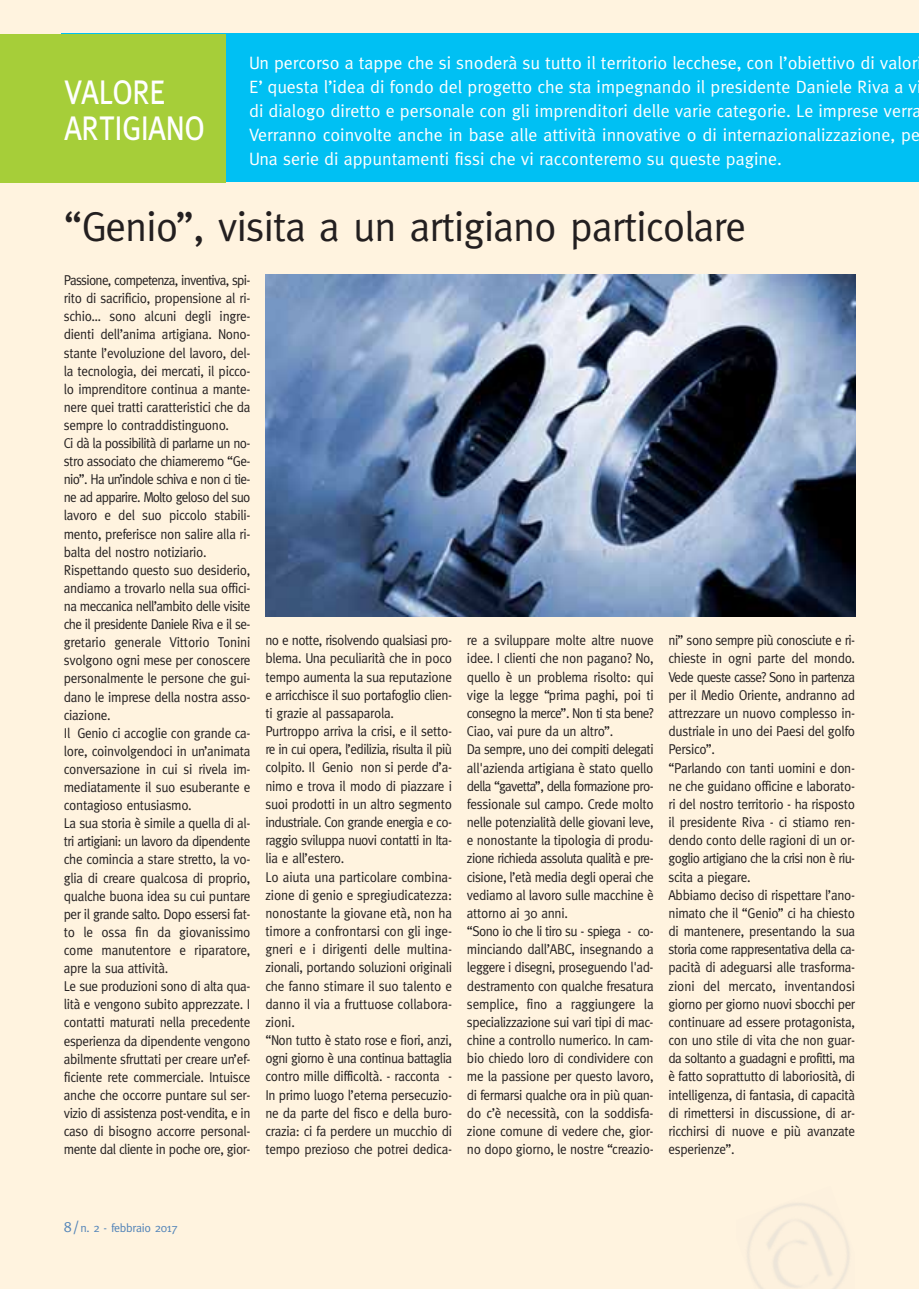
<style>
.page{position:relative;width:919px;height:1289px;background:#fff}
.page>*{position:absolute;margin:0;border:0;box-sizing:border-box;transform-origin:0 0}
.t1{font:45px/36px "Meta Caps";letter-spacing:-.045em;color:#fff;scale:.8 1}
.t2{font:42px "Meta";letter-spacing:-.02em;color:#231f20}
.t3{font:17.85px/24px "Meta";color:#fff}
.t4{font:14.25px/18.1px "Meta";letter-spacing:-.02em;color:#231f20;scale:.93 1}
.t5{font:12px "Meta";letter-spacing:-.025em;color:#5183b8}
.s1{font-size:15px}
</style>
<div class="page">
<div style="left:0;top:0;width:918px;height:1288px;background:#fff3df"></div>
<div style="left:61px;top:33px;width:857px;height:149px;background:#00c0f3"></div>
<div style="left:0;top:34px;width:226px;height:149px;background:#a6ce39"></div>
<img style="left:265px;top:275px;width:590px;height:342px">
<h1 class="t1" style="left:64px;top:70px;width:178px">valore artigiano</h1>
<p class="t3" style="left:249px;top:52px;width:674px">Un percorso a tappe che si snoderà su tutto il territorio lecchese, con l’obiettivo di valor E’ questa l’idea di fondo del progetto che sta impegnando il presidente Daniele Riva a v di dialogo diretto e personale con gli imprenditori delle varie categorie. Le imprese verra Verranno coinvolte anche in base alle attività innovative o di internazionalizzazione, pe Una serie di appuntamenti fissi che vi racconteremo su queste pagine.</p>
<h2 class="t2" style="left:64px;top:210px;width:683px">“Genio”, visita a un artigiano particolare</h2>
<p class="t4" style="left:64px;top:272px;width:202px">Passione, competenza, inventiva, spi&shy;rito di sacrificio, propensione al ri&shy;schio… sono alcuni degli ingre&shy;dienti dell’anima artigiana. Nono&shy;stante l’evoluzione del lavoro, del&shy;la tecnologia, dei mercati, il picco&shy;lo imprenditore continua a mante&shy;nere quei tratti caratteristici che da sempre lo contraddistinguono.<br>Ci dà la possibilità di parlarne un no&shy;stro associato che chiameremo “Ge&shy;nio”. Ha un’indole schiva e non ci tie&shy;ne ad apparire. Molto geloso del suo lavoro e del suo piccolo stabili&shy;mento, preferisce non salire alla ri&shy;balta del nostro notiziario.<br>Rispettando questo suo desiderio, andiamo a trovarlo nella sua offici&shy;na meccanica nell’ambito delle visite che il presidente Daniele Riva e il se&shy;gretario generale Vittorio Tonini svolgono ogni mese per conoscere personalmente le persone che gui&shy;dano le imprese della nostra asso&shy;ciazione.<br>Il Genio ci accoglie con grande ca&shy;lore, coinvolgendoci in un’animata conversazione in cui si rivela im&shy;mediatamente il suo esuberante e contagioso entusiasmo.<br>La sua storia è simile a quella di al&shy;tri artigiani: un lavoro da dipendente che comincia a stare stretto, la vo&shy;glia di creare qualcosa di proprio, qualche buona idea su cui puntare per il grande salto. Dopo essersi fat&shy;to le ossa fin da giovanissimo come manutentore e riparatore, apre la sua attività.<br>Le sue produzioni sono di alta qua&shy;lità e vengono subito apprezzate. I contatti maturati nella precedente esperienza da dipendente vengono abilmente sfruttati per creare un’ef&shy;ficiente rete commerciale. Intuisce anche che occorre puntare sul ser&shy;vizio di assistenza post-vendita, e in caso di bisogno accorre personal&shy;mente dal cliente in poche ore, gior-</p>
<p class="t4" style="left:265px;top:632px;width:202px">no e notte, risolvendo qualsiasi pro&shy;blema. Una peculiarità che in poco tempo aumenta la sua reputazione e arricchisce il suo portafoglio clien&shy;ti grazie al passaparola.<br>Purtroppo arriva la crisi, e il setto&shy;re in cui opera, l’edilizia, risulta il più colpito. Il Genio non si perde d’a&shy;nimo e trova il modo di piazzare i suoi prodotti in un altro segmento industriale. Con grande energia e co&shy;raggio sviluppa nuovi contatti in Ita&shy;lia e all’estero.<br>Lo aiuta una particolare combina&shy;zione di genio e spregiudicatezza: nonostante la giovane età, non ha timore a confrontarsi con gli inge&shy;gneri e i dirigenti delle multina&shy;zionali, portando soluzioni originali che fanno stimare il suo talento e danno il via a fruttuose collabora&shy;zioni.<br>“Non tutto è stato rose e fiori, anzi, ogni giorno è una continua battaglia contro mille difficoltà. - racconta - In primo luogo l’eterna persecuzio&shy;ne da parte del fisco e della buro&shy;crazia: ci fa perdere un mucchio di tempo prezioso che potrei dedica-</p>
<p class="t4" style="left:467px;top:632px;width:202px">re a sviluppare molte altre nuove idee. I clienti che non pagano? No, quello è un problema risolto: qui vige la legge “prima paghi, poi ti consegno la merce”. Non ti sta bene?<br>Ciao, vai pure da un altro”.<br>Da sempre, uno dei compiti delegati all'azienda artigiana è stato quello della “gavetta”, della formazione pro&shy;fessionale sul campo. Crede molto nelle potenzialità delle giovani leve, e nonostante la tipologia di produ&shy;zione richieda assoluta qualità e pre&shy;cisione, l’età media degli operai che vediamo al lavoro sulle macchine è attorno ai 30 anni.<br>“Sono io che li tiro su - spiega - co&shy;minciando dall’ABC, insegnando a leggere i disegni, proseguendo l'ad&shy;destramento con qualche fresatura semplice, fino a raggiungere la specializzazione sui vari tipi di mac&shy;chine a controllo numerico. In cam&shy;bio chiedo loro di condividere con me la passione per questo lavoro, di fermarsi qualche ora in più quan&shy;do c’è necessità, con la soddisfa&shy;zione comune di vedere che, gior&shy;no dopo giorno, le nostre “creazio-</p>
<p class="t4" style="left:668px;top:632px;width:202px">ni” sono sempre più conosciute e ri&shy;chieste in ogni parte del mondo.<br>Vede queste casse? Sono in partenza per il Medio Oriente, andranno ad attrezzare un nuovo complesso in&shy;dustriale in uno dei Paesi del golfo Persico”.<br>“Parlando con tanti uomini e don&shy;ne che guidano officine e laborato&shy;ri del nostro territorio - ha risposto il presidente Riva - ci stiamo ren&shy;dendo conto delle ragioni di un or&shy;goglio artigiano che la crisi non è riu&shy;scita a piegare.<br>Abbiamo deciso di rispettare l’ano&shy;nimato che il “Genio” ci ha chiesto di mantenere, presentando la sua storia come rappresentativa della ca&shy;pacità di adeguarsi alle trasforma&shy;zioni del mercato, inventandosi giorno per giorno nuovi sbocchi per continuare ad essere protagonista, con uno stile di vita che non guar&shy;da soltanto a guadagni e profitti, ma è fatto soprattutto di laboriosità, di intelligenza, di fantasia, di capacità di rimettersi in discussione, di ar&shy;ricchirsi di nuove e più avanzate esperienze”.</p>
<p class="t5" style="left:64px;top:1222px;width:115px"><span class="s1">8 /</span> n. 2 - febbraio 2017</p>
</div>
